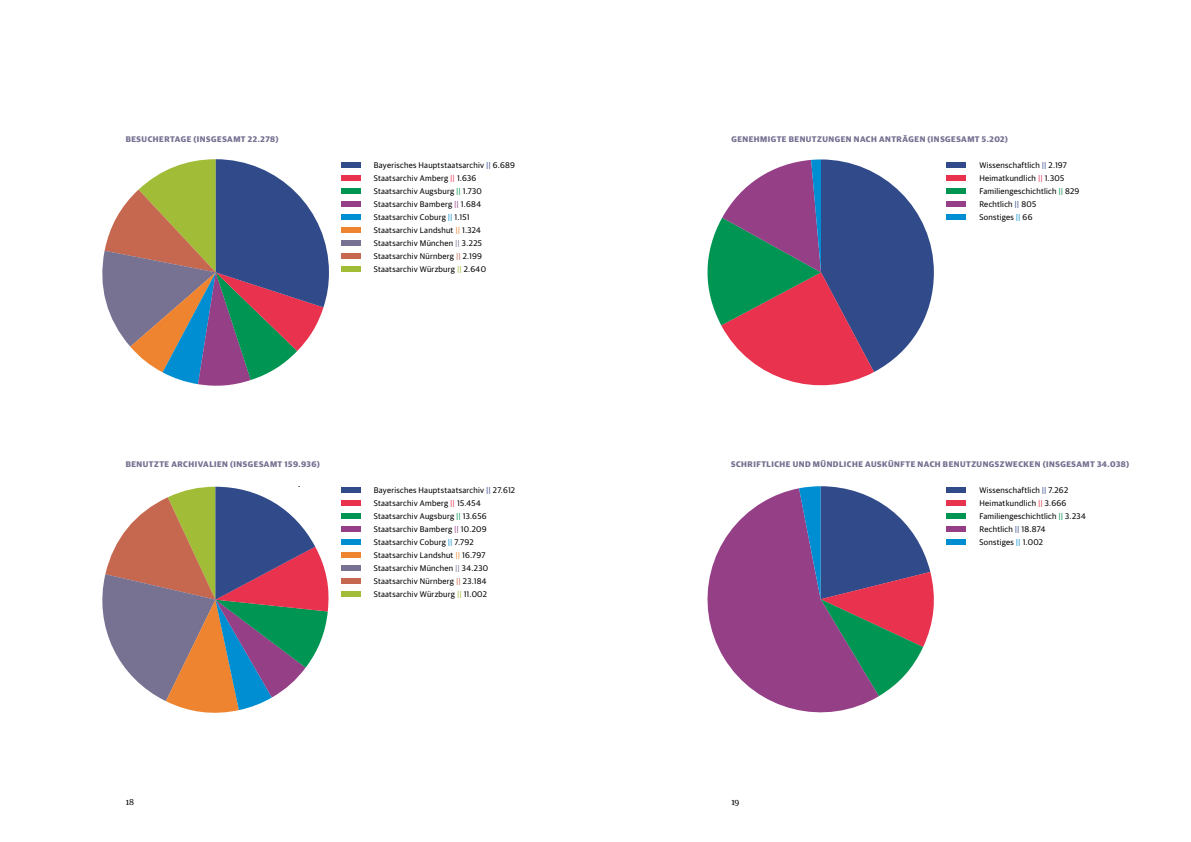
<style>
.page{position:relative;width:1191px;height:842px;background:#fff}
.page>*{position:absolute;margin:0;border:0;box-sizing:border-box;transform-origin:0 0}
.t1{font:8.2px/13px "Guardian Sans";letter-spacing:.03em;color:#000}
.t2{font:700 8.2px "Guardian Sans";letter-spacing:.065em;color:#777192}
.t3{font:8.2px "Guardian Text Egyp";color:#000}
.s1{color:#314a89}
.s2{color:#e8324e}
.s3{color:#009552}
.s4{color:#953f87}
.s5{color:#008ed2}
.s6{color:#ee842f}
.s7{color:#777192}
.s8{color:#c6684f}
.s9{color:#a1bd38}
</style>
<div class="page">
<div style="left:341px;top:162px;width:19px;height:6px;background:#314a89"></div>
<div style="left:341px;top:214px;width:19px;height:6px;background:#008ed2"></div>
<div style="left:341px;top:188px;width:19px;height:6px;background:#009552"></div>
<div style="left:341px;top:240px;width:19px;height:6px;background:#777192"></div>
<div style="left:341px;top:175px;width:19px;height:6px;background:#e8324e"></div>
<div style="left:341px;top:227px;width:19px;height:6px;background:#ee842f"></div>
<div style="left:341px;top:201px;width:19px;height:6px;background:#953f87"></div>
<div style="left:341px;top:253px;width:20px;height:6px;background:#c6684f"></div>
<div style="left:341px;top:266px;width:20px;height:6px;background:#a1bd38"></div>
<svg style="left:102px;top:159px;width:227px;height:227px"></svg>
<svg style="left:707px;top:159px;width:227px;height:227px"></svg>
<svg style="left:707px;top:488px;width:172px;height:225px;fill:#953f87"></svg>
<svg style="left:799px;top:486px;width:135px;height:210px;background:#796d8d"></svg>
<svg style="left:102px;top:486px;width:227px;height:227px"></svg>
<div style="left:946px;top:162px;width:20px;height:6px;background:#314a89"></div>
<div style="left:946px;top:214px;width:20px;height:6px;background:#008ed2"></div>
<div style="left:946px;top:188px;width:20px;height:6px;background:#009552"></div>
<div style="left:946px;top:175px;width:20px;height:6px;background:#e8324e"></div>
<div style="left:946px;top:201px;width:20px;height:6px;background:#953f87"></div>
<div style="left:341px;top:487px;width:19px;height:6px;background:#314a89"></div>
<div style="left:341px;top:539px;width:19px;height:6px;background:#008ed2"></div>
<div style="left:341px;top:513px;width:19px;height:6px;background:#009552"></div>
<div style="left:341px;top:565px;width:19px;height:6px;background:#777192"></div>
<div style="left:341px;top:500px;width:19px;height:6px;background:#e8324e"></div>
<div style="left:341px;top:552px;width:19px;height:6px;background:#ee842f"></div>
<div style="left:341px;top:526px;width:19px;height:6px;background:#953f87"></div>
<div style="left:341px;top:578px;width:20px;height:6px;background:#c6684f"></div>
<div style="left:341px;top:591px;width:20px;height:6px;background:#a1bd38"></div>
<div style="left:946px;top:487px;width:20px;height:6px;background:#314a89"></div>
<div style="left:946px;top:539px;width:20px;height:6px;background:#008ed2"></div>
<div style="left:946px;top:513px;width:20px;height:6px;background:#009552"></div>
<div style="left:946px;top:500px;width:20px;height:6px;background:#e8324e"></div>
<div style="left:946px;top:526px;width:20px;height:6px;background:#953f87"></div>
<p class="t2" style="left:126px;top:133px;width:154px">BESUCHERTAGE (INSGESAMT 22.278)</p>
<p class="t1" style="left:374px;top:158px;width:143px">Bayerisches Hauptstaatsarchiv <span class="s1">||</span> 6.689<br>Staatsarchiv Amberg <span class="s2">||</span> 1.636<br>Staatsarchiv Augsburg <span class="s3">||</span> 1.730<br>Staatsarchiv Bamberg <span class="s4">||</span> 1.684<br>Staatsarchiv Coburg <span class="s5">||</span> 1.151<br>Staatsarchiv Landshut <span class="s6">||</span> 1.324<br>Staatsarchiv München <span class="s7">||</span> 3.225<br>Staatsarchiv Nürnberg <span class="s8">||</span> 2.199<br>Staatsarchiv Würzburg <span class="s9">||</span> 2.640</p>
<p class="t2" style="left:126px;top:458px;width:196px">BENUTZTE ARCHIVALIEN (INSGESAMT 159.936)</p>
<p class="t1" style="left:374px;top:483px;width:143px">Bayerisches Hauptstaatsarchiv <span class="s1">||</span> 27.612<br>Staatsarchiv Amberg <span class="s2">||</span> 15.454<br>Staatsarchiv Augsburg <span class="s3">||</span> 13.656<br>Staatsarchiv Bamberg <span class="s4">||</span> 10.209<br>Staatsarchiv Coburg <span class="s5">||</span> 7.792<br>Staatsarchiv Landshut <span class="s6">||</span> 16.797<br>Staatsarchiv München <span class="s7">||</span> 34.230<br>Staatsarchiv Nürnberg <span class="s8">||</span> 23.184<br>Staatsarchiv Würzburg <span class="s9">||</span> 11.002</p>
<p class="t2" style="left:731px;top:133px;width:278px">GENEHMIGTE BENUTZUNGEN NACH ANTRÄGEN (INSGESAMT 5.202)</p>
<p class="t1" style="left:979px;top:158px;width:101px">Wissenschaftlich <span class="s1">||</span> 2.197<br>Heimatkundlich <span class="s2">||</span> 1.305<br>Familiengeschichtlich <span class="s3">||</span> 829<br>Rechtlich <span class="s1">||</span> 805<br>Sonstiges <span class="s5">||</span> 66</p>
<p class="t2" style="left:731px;top:458px;width:400px">SCHRIFTLICHE UND MÜNDLICHE AUSKÜNFTE NACH BENUTZUNGSZWECKEN (INSGESAMT 34.038)</p>
<p class="t1" style="left:979px;top:483px;width:108px">Wissenschaftlich <span class="s1">||</span> 7.262<br>Heimatkundlich <span class="s2">||</span> 3.666<br>Familiengeschichtlich <span class="s3">||</span> 3.234<br>Rechtlich <span class="s1">||</span> 18.874<br>Sonstiges <span class="s5">||</span> 1.002</p>
<p class="t3" style="left:126px;top:796px;width:10px">18</p>
<p class="t3" style="left:731px;top:796px;width:10px">19</p>
</div>
